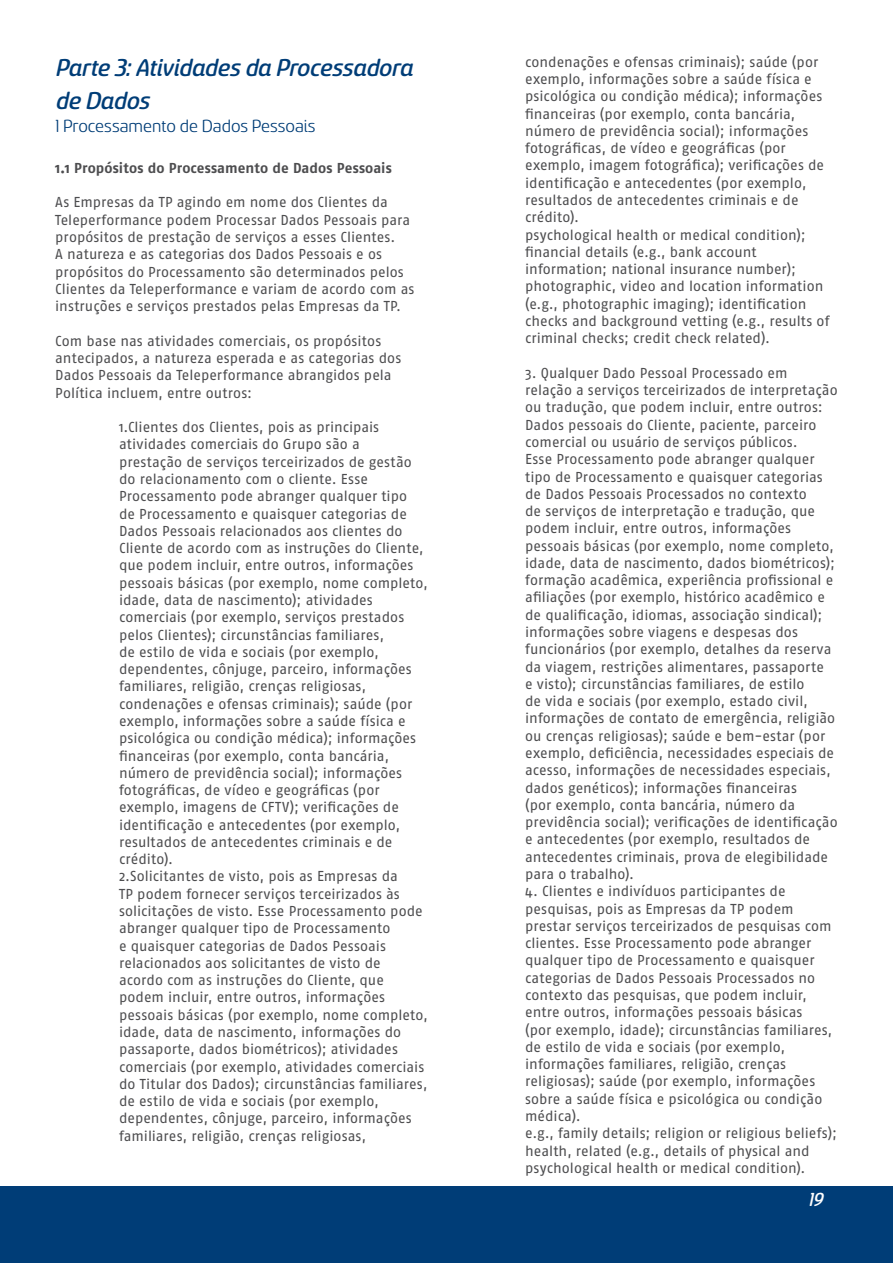
<style>
.page{position:relative;width:893px;height:1263px;background:#fff}
.page>*{position:absolute;margin:0;border:0;box-sizing:border-box;transform-origin:0 0}
.t1{font:27px/32.4px "Sancoale Softened Medium Ital";color:#003d77}
.t2{font:21px "Sancoale Softened Medium Ital";color:#fff}
.t3{font:19.5px "Sancoale Softened";color:#003d77}
.t4{font:14.4px/17.2px "Fago OT";color:#4d4d4f}
.t5{font:700 14.4px "Fago OT";letter-spacing:.005em;color:#4d4d4f}
</style>
<div class="page">
<div style="left:0;top:1186px;width:893px;height:77px;background:#003d77"></div>
<h1 class="t1" style="left:55px;top:52px;width:359px">Parte 3: Atividades da Processadora de Dados</h1>
<h3 class="t3" style="left:55px;top:117px;width:262px">1 Processamento de Dados Pessoais</h3>
<p class="t5" style="left:55px;top:159px;width:338px">1.1 Propósitos do Processamento de Dados Pessoais</p>
<p class="t4" style="left:55px;top:194px;width:361px">As Empresas da TP agindo em nome dos Clientes da Teleperformance podem Processar Dados Pessoais para propósitos de prestação de serviços a esses Clientes.<br>A natureza e as categorias dos Dados Pessoais e os propósitos do Processamento são determinados pelos Clientes da Teleperformance e variam de acordo com as instruções e serviços prestados pelas Empresas da TP.</p>
<p class="t4" style="left:55px;top:332px;width:348px">Com base nas atividades comerciais, os propósitos antecipados, a natureza esperada e as categorias dos Dados Pessoais da Teleperformance abrangidos pela Política incluem, entre outros:</p>
<p class="t4" style="left:119px;top:418px;width:310px">1.Clientes dos Clientes, pois as principais atividades comerciais do Grupo são a<br>prestação de serviços terceirizados de gestão do relacionamento com o cliente. Esse Processamento pode abranger qualquer tipo<br>de Processamento e quaisquer categorias de Dados Pessoais relacionados aos clientes do Cliente de acordo com as instruções do Cliente, que podem incluir, entre outros, informações pessoais básicas (por exemplo, nome completo, idade, data de nascimento); atividades comerciais (por exemplo, serviços prestados pelos Clientes); circunstâncias familiares,<br>de estilo de vida e sociais (por exemplo, dependentes, cônjuge, parceiro, informações familiares, religião, crenças religiosas, condenações e ofensas criminais); saúde (por exemplo, informações sobre a saúde física e psicológica ou condição médica); informações financeiras (por exemplo, conta bancária, número de previdência social); informações fotográficas, de vídeo e geográficas (por exemplo, imagens de CFTV); verificações de identificação e antecedentes (por exemplo, resultados de antecedentes criminais e de crédito).<br>2.Solicitantes de visto, pois as Empresas da<br>TP podem fornecer serviços terceirizados às solicitações de visto. Esse Processamento pode abranger qualquer tipo de Processamento<br>e quaisquer categorias de Dados Pessoais relacionados aos solicitantes de visto de acordo com as instruções do Cliente, que podem incluir, entre outros, informações pessoais básicas (por exemplo, nome completo, idade, data de nascimento, informações do passaporte, dados biométricos); atividades comerciais (por exemplo, atividades comerciais do Titular dos Dados); circunstâncias familiares, de estilo de vida e sociais (por exemplo, dependentes, cônjuge, parceiro, informações familiares, religião, crenças religiosas,</p>
<p class="t4" style="left:525px;top:53px;width:306px">condenações e ofensas criminais); saúde (por exemplo, informações sobre a saúde física e psicológica ou condição médica); informações financeiras (por exemplo, conta bancária, número de previdência social); informações fotográficas, de vídeo e geográficas (por exemplo, imagem fotográfica); verificações de identificação e antecedentes (por exemplo, resultados de antecedentes criminais e de crédito).<br>psychological health or medical condition); financial details (e.g., bank account information; national insurance number); photographic, video and location information (e.g., photographic imaging); identification checks and background vetting (e.g., results of criminal checks; credit check related).</p>
<p class="t4" style="left:525px;top:364px;width:314px">3. Qualquer Dado Pessoal Processado em relação a serviços terceirizados de interpretação ou tradução, que podem incluir, entre outros:<br>Dados pessoais do Cliente, paciente, parceiro comercial ou usuário de serviços públicos.<br>Esse Processamento pode abranger qualquer tipo de Processamento e quaisquer categorias de Dados Pessoais Processados no contexto<br>de serviços de interpretação e tradução, que podem incluir, entre outros, informações pessoais básicas (por exemplo, nome completo, idade, data de nascimento, dados biométricos); formação acadêmica, experiência profissional e afiliações (por exemplo, histórico acadêmico e de qualificação, idiomas, associação sindical); informações sobre viagens e despesas dos funcionários (por exemplo, detalhes da reserva da viagem, restrições alimentares, passaporte<br>e visto); circunstâncias familiares, de estilo<br>de vida e sociais (por exemplo, estado civil, informações de contato de emergência, religião ou crenças religiosas); saúde e bem-estar (por exemplo, deficiência, necessidades especiais de acesso, informações de necessidades especiais, dados genéticos); informações financeiras<br>(por exemplo, conta bancária, número da previdência social); verificações de identificação e antecedentes (por exemplo, resultados de antecedentes criminais, prova de elegibilidade para o trabalho).</p>
<p class="t4" style="left:525px;top:883px;width:313px">4. Clientes e indivíduos participantes de pesquisas, pois as Empresas da TP podem prestar serviços terceirizados de pesquisas com clientes. Esse Processamento pode abranger qualquer tipo de Processamento e quaisquer categorias de Dados Pessoais Processados no contexto das pesquisas, que podem incluir, entre outros, informações pessoais básicas<br>(por exemplo, idade); circunstâncias familiares, de estilo de vida e sociais (por exemplo, informações familiares, religião, crenças religiosas); saúde (por exemplo, informações sobre a saúde física e psicológica ou condição médica).<br>e.g., family details; religion or religious beliefs); health, related (e.g., details of physical and psychological health or medical condition).</p>
<h2 class="t2" style="left:808px;top:1190px;width:16px">19</h2>
</div>
